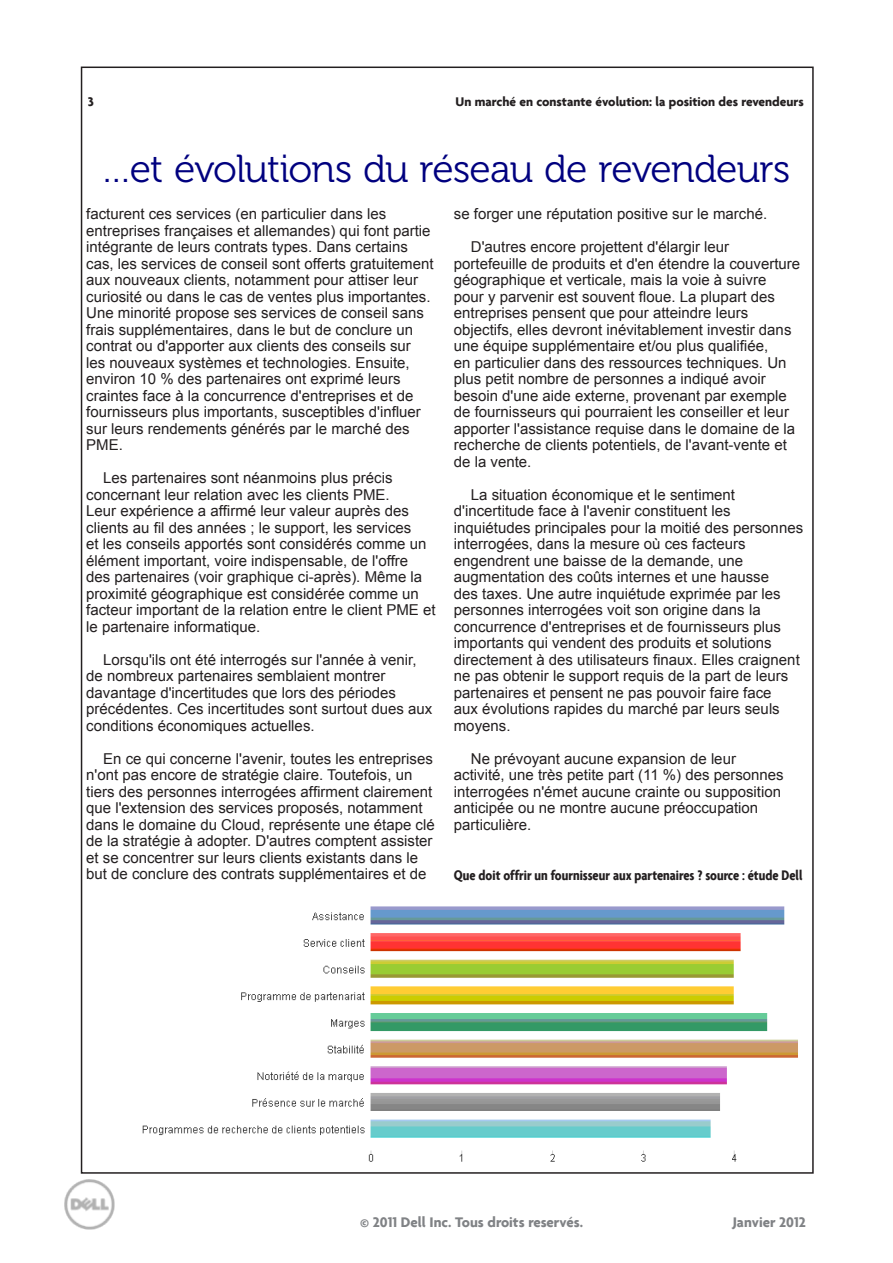
<style>
.page{position:relative;width:893px;height:1263px;background:#fff}
.page>*{position:absolute;margin:0;border:0;box-sizing:border-box;transform-origin:0 0}
.Head1{font:39px "Museo For Dell 300";letter-spacing:-.025em;color:#00007f}
.Body_Text_3{font:15px/16.5px "Arial";color:#231f20}
.t1{font:700 condensed 15px "Agenda";color:#231f20}
.t2{font:700 15px "Agenda";color:#808285}
.t3{font:700 13.5px "Agenda";color:#231f20}
</style>
<div class="page">
<img style="left:64px;top:1179px;width:51px;height:51px">
<img style="left:142px;top:906px;width:656px;height:256px">
<p class="t3" style="left:88px;top:94px;width:8px">3</p>
<p class="t3" style="left:456px;top:94px;width:350px">Un marché en constante évolution: la position des revendeurs</p>
<p class="Head1" style="left:101px;top:148px;width:691px">…et évolutions du réseau de revendeurs</p>
<p class="Body_Text_3" style="left:86px;top:206px;width:349px">facturent ces services (en particulier dans les entreprises françaises et allemandes) qui font partie intégrante de leurs contrats types. Dans certains cas, les services de conseil sont offerts gratuitement aux nouveaux clients, notamment pour attiser leur curiosité ou dans le cas de ventes plus importantes.<br>Une minorité propose ses services de conseil sans frais supplémentaires, dans le but de conclure un contrat ou d'apporter aux clients des conseils sur les nouveaux systèmes et technologies. Ensuite, environ 10 % des partenaires ont exprimé leurs craintes face à la concurrence d'entreprises et de fournisseurs plus importants, susceptibles d'influer sur leurs rendements générés par le marché des PME.</p>
<p class="Body_Text_3" style="left:86px;top:470px;width:351px;text-indent:17px">Les partenaires sont néanmoins plus précis concernant leur relation avec les clients PME.<br>Leur expérience a affirmé leur valeur auprès des clients au fil des années ; le support, les services<br>et les conseils apportés sont considérés comme un élément important, voire indispensable, de l'offre des partenaires (voir graphique ci-après). Même la proximité géographique est considérée comme un facteur important de la relation entre le client PME et le partenaire informatique.</p>
<p class="Body_Text_3" style="left:86px;top:651px;width:348px;text-indent:17px">Lorsqu'ils ont été interrogés sur l'année à venir, de nombreux partenaires semblaient montrer davantage d'incertitudes que lors des périodes précédentes. Ces incertitudes sont surtout dues aux conditions économiques actuelles.</p>
<p class="Body_Text_3" style="left:86px;top:750px;width:350px;text-indent:17px">En ce qui concerne l'avenir, toutes les entreprises n'ont pas encore de stratégie claire. Toutefois, un tiers des personnes interrogées affirment clairement que l'extension des services proposés, notamment dans le domaine du Cloud, représente une étape clé de la stratégie à adopter. D'autres comptent assister et se concentrer sur leurs clients existants dans le but de conclure des contrats supplémentaires et de</p>
<p class="Body_Text_3" style="left:454px;top:206px;width:315px">se forger une réputation positive sur le marché.</p>
<p class="Body_Text_3" style="left:454px;top:239px;width:348px;text-indent:17px">D'autres encore projettent d'élargir leur portefeuille de produits et d'en étendre la couverture géographique et verticale, mais la voie à suivre pour y parvenir est souvent floue. La plupart des entreprises pensent que pour atteindre leurs objectifs, elles devront inévitablement investir dans une équipe supplémentaire et/ou plus qualifiée,<br>en particulier dans des ressources techniques. Un plus petit nombre de personnes a indiqué avoir besoin d'une aide externe, provenant par exemple de fournisseurs qui pourraient les conseiller et leur apporter l'assistance requise dans le domaine de la recherche de clients potentiels, de l'avant-vente et de la vente.</p>
<p class="Body_Text_3" style="left:454px;top:486px;width:351px;text-indent:17px">La situation économique et le sentiment d'incertitude face à l'avenir constituent les inquiétudes principales pour la moitié des personnes interrogées, dans la mesure où ces facteurs engendrent une baisse de la demande, une augmentation des coûts internes et une hausse<br>des taxes. Une autre inquiétude exprimée par les personnes interrogées voit son origine dans la concurrence d'entreprises et de fournisseurs plus importants qui vendent des produits et solutions directement à des utilisateurs finaux. Elles craignent ne pas obtenir le support requis de la part de leurs partenaires et pensent ne pas pouvoir faire face<br>aux évolutions rapides du marché par leurs seuls moyens.</p>
<p class="Body_Text_3" style="left:454px;top:750px;width:331px;text-indent:17px">Ne prévoyant aucune expansion de leur activité, une très petite part (11 %) des personnes interrogées n'émet aucune crainte ou supposition anticipée ou ne montre aucune préoccupation particulière.</p>
<p class="t1" style="left:454px;top:866px;width:350px">Que doit offrir un fournisseur aux partenaires ? source : étude Dell</p>
<p class="t2" style="left:360px;top:1213px;width:225px">© 2011 Dell Inc. Tous droits reservés.</p>
<p class="t2" style="left:733px;top:1213px;width:75px">Janvier 2012</p>
</div>
